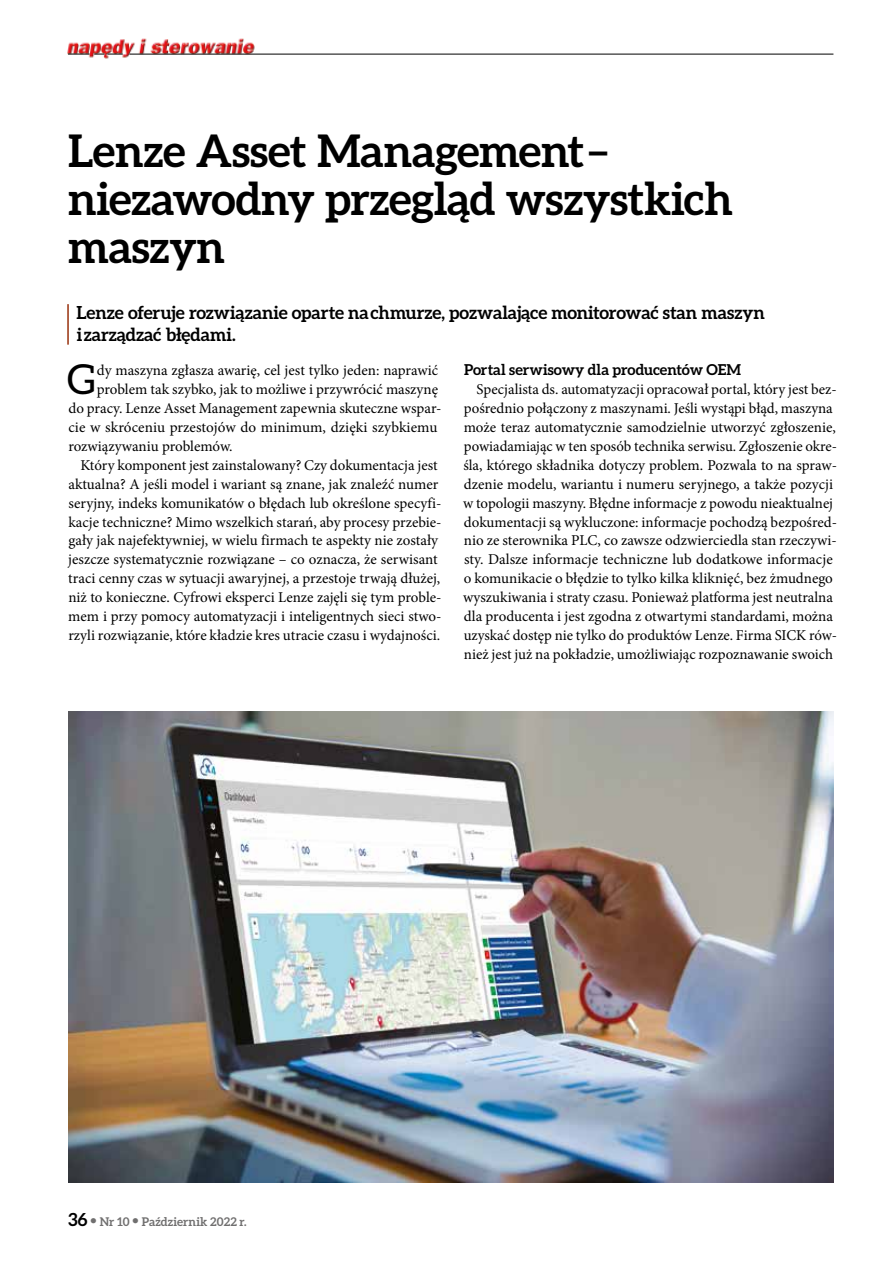
<style>
.page{position:relative;width:893px;height:1263px;background:#fff}
.page>*{position:absolute;margin:0;border:0;box-sizing:border-box;transform-origin:0 0}
.t1{font:700 45px/48px "Aleo";letter-spacing:-.01em;color:#000}
.t2{font:41.4px "Aleo";color:#000}
.t3{font:700 18px/22.5px "Aleo";letter-spacing:-.005em;color:#000}
.t4{font:15px/18.9px "Minion Pro";color:#000}
.t5{font:700 15px "Aleo";letter-spacing:.005em;color:#000}
.t6{font:700 12px "Aleo";letter-spacing:.01em;color:#706f6f}
.s1{font-size:18px;color:#000}
</style>
<div class="page">
<img style="left:67px;top:38px;width:190px;height:21px">
<hr style="left:129px;top:54px;width:704px;height:1px;background:#000">
<svg style="left:68px;top:54px;width:55px;height:1px"></svg>
<hr style="left:67px;top:304px;width:2px;height:41px;background:#98310d">
<img style="left:69px;top:712px;width:764px;height:470px">
<h1 class="t1" style="left:68px;top:126px;width:666px">Lenze Asset Management – niezawodny przegląd wszystkich maszyn</h1>
<p class="t3" style="left:77px;top:301px;width:690px">Lenze oferuje rozwiązanie oparte na chmurze, pozwalające monitorować stan maszyn i zarządzać błędami.</p>
<h2 class="t2" style="left:67px;top:356px;width:30px">G</h2>
<p class="t4" style="left:97px;top:361px;width:343px">dy maszyna zgłasza awarię, cel jest tylko jeden: naprawić</p>
<p class="t4" style="left:97px;top:380px;width:343px">problem tak szybko, jak to możliwe i przywrócić maszynę</p>
<p class="t4" style="left:68px;top:399px;width:375px">do pracy. Lenze Asset Management zapewnia skuteczne wspar-</p>
<p class="t4" style="left:68px;top:418px;width:370px">cie w skróceniu przestojów do minimum, dzięki szybkiemu</p>
<p class="t4" style="left:68px;top:437px;width:166px">rozwiązywaniu problemów.</p>
<p class="t4" style="left:81px;top:456px;width:359px">Który komponent jest zainstalowany? Czy dokumentacja jest</p>
<p class="t4" style="left:69px;top:475px;width:371px">aktualna? A jeśli model i wariant są znane, jak znaleźć numer</p>
<p class="t4" style="left:69px;top:493px;width:374px">seryjny, indeks komunikatów o błędach lub określone specyfi-</p>
<p class="t4" style="left:68px;top:512px;width:375px">kacje techniczne? Mimo wszelkich starań, aby procesy przebie-</p>
<p class="t4" style="left:69px;top:531px;width:371px">gały jak najefektywniej, w wielu firmach te aspekty nie zostały</p>
<p class="t4" style="left:68px;top:550px;width:371px">jeszcze systematycznie rozwiązane – co oznacza, że serwisant</p>
<p class="t4" style="left:68px;top:569px;width:373px">traci cenny czas w sytuacji awaryjnej, a przestoje trwają dłużej,</p>
<p class="t4" style="left:68px;top:588px;width:375px">niż to konieczne. Cyfrowi eksperci Lenze zajęli się tym proble-</p>
<p class="t4" style="left:68px;top:607px;width:375px">mem i przy pomocy automatyzacji i inteligentnych sieci stwo-</p>
<p class="t4" style="left:68px;top:626px;width:373px">rzyli rozwiązanie, które kładzie kres utracie czasu i wydajności.</p>
<p class="t5" style="left:464px;top:361px;width:279px">Portal serwisowy dla producentów OEM</p>
<p class="t4" style="left:463px;top:380px;width:375px;text-indent:13px">Specjalista ds. automatyzacji opracował portal, który jest bez&shy;pośrednio połączony z maszynami. Jeśli wystąpi błąd, maszyna może teraz automatycznie samodzielnie utworzyć zgłoszenie, powiadamiając w ten sposób technika serwisu. Zgłoszenie okre&shy;śla, którego składnika dotyczy problem. Pozwala to na spraw&shy;dzenie modelu, wariantu i numeru seryjnego, a także pozycji w topologii maszyny. Błędne informacje z powodu nieaktualnej dokumentacji są wykluczone: informacje pochodzą bezpośred&shy;nio ze sterownika PLC, co zawsze odzwierciedla stan rzeczywi&shy;sty. Dalsze informacje techniczne lub dodatkowe informacje o komunikacie o błędzie to tylko kilka kliknięć, bez żmudnego wyszukiwania i straty czasu. Ponieważ platforma jest neutralna dla producenta i jest zgodna z otwartymi standardami, można uzyskać dostęp nie tylko do produktów Lenze. Firma SICK rów&shy;nież jest już na pokładzie, umożliwiając rozpoznawanie swoich</p>
<p class="t6" style="left:68px;top:1214px;width:180px"><span class="s1">36</span> ● Nr 10 ● Październik 2022 r.</p>
</div>
